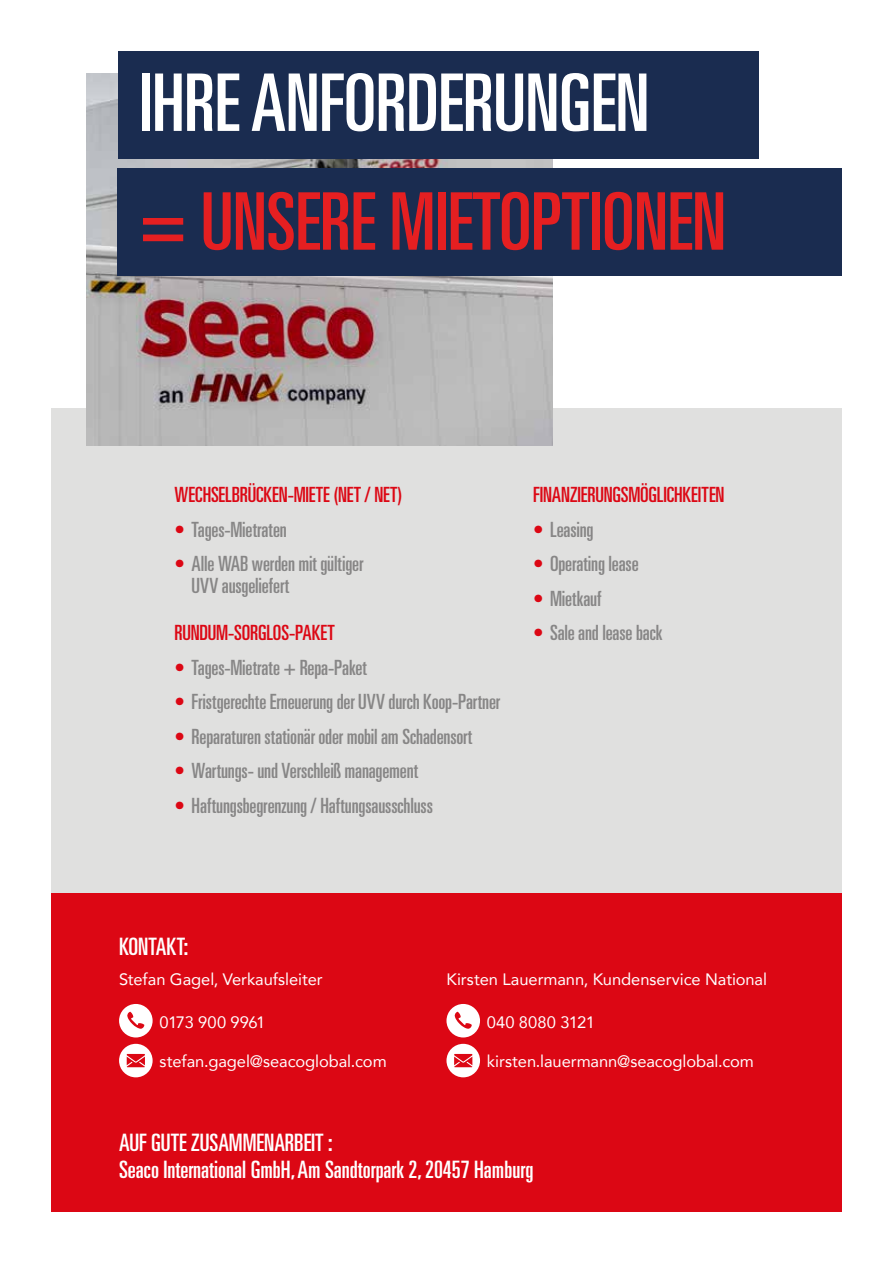
<style>
.page{position:relative;width:893px;height:1263px;background:#fff}
.page>*{position:absolute;margin:0;border:0;box-sizing:border-box;transform-origin:0 0}
.t1{font:ultra-condensed 79.5px "Univers LT Std";letter-spacing:-.005em;color:#e51f21}
.t2{font:ultra-condensed 79.5px "Univers LT Std";letter-spacing:-.005em;color:#fff}
.t3{font:ultra-condensed 24px/26.7px "Univers LT Std";color:#fff}
.t4{font:ultra-condensed 21px/21.8px "Univers LT Std";letter-spacing:-.005em;color:#878686}
.t5{font:ultra-condensed 21px "Univers LT Std";letter-spacing:-.005em;color:#dc0714}
.t6{font:16.5px "Avenir";letter-spacing:-.005em;color:#fff}
.t7{font:16.5px "Avenir";letter-spacing:-.025em;color:#fff}
.s1{color:#dc0714}
</style>
<div class="page">
<div style="left:51px;top:408px;width:791px;height:506px;background:#e0e0df"></div>
<div style="left:51px;top:894px;width:791px;height:318px;background:#dc0714"></div>
<img style="left:86px;top:73px;width:467px;height:372px">
<div style="left:118px;top:51px;width:640px;height:108px;background:#1a2c50"></div>
<div style="left:118px;top:168px;width:724px;height:108px;background:#1a2c50"></div>
<div style="left:119px;top:1004px;width:34px;height:33px;background:#fff;border-radius:50%"></div>
<svg style="left:127px;top:1011px;width:17px;height:18px"></svg>
<div style="left:119px;top:1044px;width:34px;height:33px;background:#fff;border-radius:50%"></div>
<svg style="left:127px;top:1054px;width:18px;height:13px"></svg>
<div style="left:446px;top:1004px;width:34px;height:33px;background:#fff;border-radius:50%"></div>
<svg style="left:454px;top:1011px;width:18px;height:18px"></svg>
<div style="left:446px;top:1044px;width:34px;height:33px;background:#fff;border-radius:50%"></div>
<svg style="left:454px;top:1054px;width:18px;height:13px"></svg>
<h1 class="t2" style="left:139px;top:57px;width:512px">IHRE ANFORDERUNGEN</h1>
<h1 class="t1" style="left:139px;top:176px;width:588px">= UNSERE MIETOPTIONEN</h1>
<p class="t5" style="left:175px;top:483px;width:229px">WECHSELBRÜCKEN-MIETE (NET / NET)</p>
<p class="t4" style="left:175px;top:518px;width:114px"><span class="s1">•</span> Tages-Mietraten</p>
<p class="t4" style="left:192px;top:553px;width:173px;text-indent:-17px"><span class="s1">•</span> Alle WAB werden mit gültiger<br>UVV ausgeliefert</p>
<p class="t5" style="left:533px;top:483px;width:193px">FINANZIERUNGSMÖGLICHKEITEN</p>
<p class="t4" style="left:533px;top:518px;width:62px"><span class="s1">•</span> Leasing</p>
<p class="t4" style="left:533px;top:553px;width:107px"><span class="s1">•</span> Operating lease</p>
<p class="t4" style="left:533px;top:587px;width:70px"><span class="s1">•</span> Mietkauf</p>
<p class="t5" style="left:175px;top:621px;width:162px">RUNDUM-SORGLOS-PAKET</p>
<p class="t4" style="left:533px;top:622px;width:131px"><span class="s1">•</span> Sale and lease back</p>
<p class="t4" style="left:175px;top:656px;width:194px"><span class="s1">•</span> Tages-Mietrate + Repa-Paket</p>
<p class="t4" style="left:175px;top:691px;width:327px"><span class="s1">•</span> Fristgerechte Erneuerung der UVV durch Koop-Partner</p>
<p class="t4" style="left:175px;top:725px;width:299px"><span class="s1">•</span> Reparaturen stationär oder mobil am Schadensort</p>
<p class="t4" style="left:175px;top:760px;width:245px"><span class="s1">•</span> Wartungs- und Verschleiß management</p>
<p class="t4" style="left:175px;top:794px;width:260px"><span class="s1">•</span> Haftungsbegrenzung / Haftungsausschluss</p>
<p class="t3" style="left:119px;top:933px;width:71px">KONTAKT:</p>
<p class="t6" style="left:119px;top:966px;width:205px">Stefan Gagel, Verkaufsleiter</p>
<p class="t7" style="left:159px;top:1008px;width:107px">0173 900 9961</p>
<p class="t6" style="left:159px;top:1048px;width:229px">stefan.gagel@seacoglobal.com</p>
<p class="t6" style="left:446px;top:966px;width:322px">Kirsten Lauermann, Kundenservice National</p>
<p class="t6" style="left:487px;top:1008px;width:109px">040 8080 3121</p>
<p class="t6" style="left:487px;top:1048px;width:269px">kirsten.lauermann@seacoglobal.com</p>
<p class="t3" style="left:119px;top:1129px;width:416px">AUF GUTE ZUSAMMENARBEIT :<br>Seaco International GmbH, Am Sandtorpark 2, 20457 Hamburg</p>
</div>
